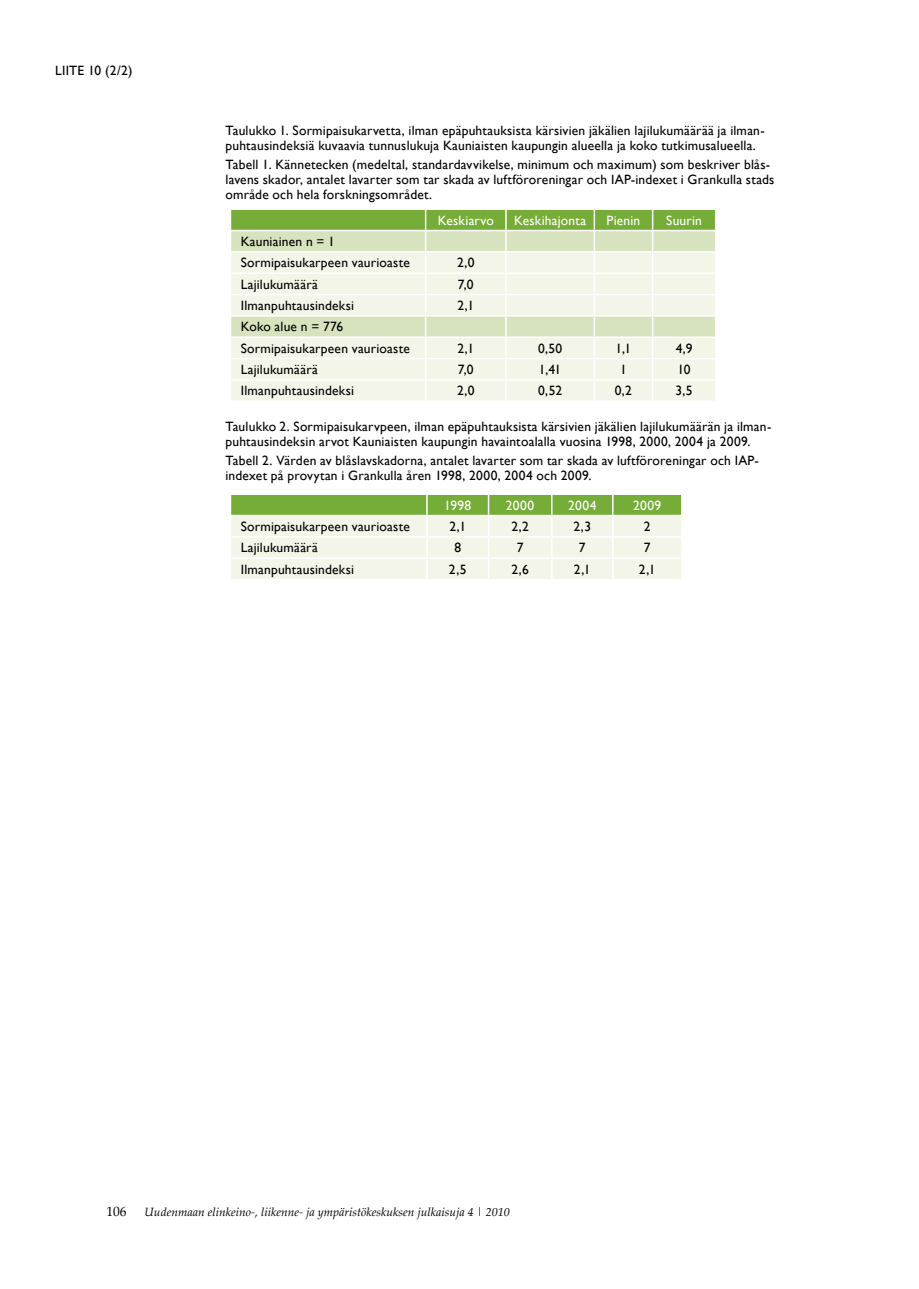
<style>
.page{position:relative;width:919px;height:1289px;background:#fff}
.page>*{position:absolute;margin:0;border:0;box-sizing:border-box;transform-origin:0 0}
.t1{font:13.5px/15px "Gill Sans";letter-spacing:.015em;color:#000}
.t2{font:13.5px "Gill Sans";letter-spacing:.015em;color:#fff}
.t3{font:13.5px "Palatino Linotype";color:#000}
.t4{font:italic 12px "Palatino Linotype";color:#000}
</style>
<div class="page">
<svg style="left:230px;top:209px;width:486px;height:191px;background:#e0eacf"></svg>
<hr style="left:594px;top:379px;width:58px;height:1px;background:#fff">
<hr style="left:593px;top:380px;width:2px;height:20px;background:#fff">
<hr style="left:652px;top:379px;width:64px;height:1px;background:#fff">
<hr style="left:651px;top:380px;width:2px;height:20px;background:#fff">
<hr style="left:714px;top:380px;width:2px;height:20px;background:#fff">
<svg style="left:230px;top:494px;width:452px;height:85px;background:#d6e5c1"></svg>
<p class="t1" style="left:55px;top:63px;width:79px">LIITE 10 (2/2)</p>
<p class="t1" style="left:225px;top:123px;width:540px">Taulukko 1. Sormipaisukarvetta, ilman epäpuhtauksista kärsivien jäkälien lajilukumäärää ja ilman&shy;puhtausindeksiä kuvaavia tunnuslukuja Kauniaisten kaupungin alueella ja koko tutkimusalueella.</p>
<p class="t1" style="left:225px;top:157px;width:550px">Tabell 1. Kännetecken (medeltal, standardavvikelse, minimum och maximum) som beskriver blås&shy;lavens skador, antalet lavarter som tar skada av luftföroreningar och IAP-indexet i Grankulla stads område och hela forskningsområdet.</p>
<p class="t2" style="left:438px;top:212px;width:57px">Keskiarvo</p>
<p class="t2" style="left:514px;top:212px;width:74px">Keskihajonta</p>
<p class="t2" style="left:606px;top:212px;width:35px">Pienin</p>
<p class="t2" style="left:666px;top:212px;width:37px">Suurin</p>
<p class="t1" style="left:241px;top:231px;width:171px;line-height:21.3px">Kauniainen n = 1<br>Sormipaisukarpeen vaurioaste</p>
<p class="t1" style="left:457px;top:255px;width:19px">2,0</p>
<p class="t1" style="left:241px;top:277px;width:79px">Lajilukumäärä</p>
<p class="t1" style="left:458px;top:277px;width:17px">7,0</p>
<p class="t1" style="left:241px;top:298px;width:115px">Ilmanpuhtausindeksi</p>
<p class="t1" style="left:457px;top:298px;width:18px">2,1</p>
<p class="t1" style="left:241px;top:316px;width:171px;line-height:21.3px">Koko alue n = 776<br>Sormipaisukarpeen vaurioaste</p>
<p class="t1" style="left:457px;top:341px;width:18px">2,1</p>
<p class="t1" style="left:538px;top:341px;width:26px">0,50</p>
<p class="t1" style="left:615px;top:341px;width:17px">1,1</p>
<p class="t1" style="left:675px;top:341px;width:18px">4,9</p>
<p class="t1" style="left:241px;top:362px;width:79px">Lajilukumäärä</p>
<p class="t1" style="left:458px;top:362px;width:17px">7,0</p>
<p class="t1" style="left:539px;top:362px;width:24px">1,41</p>
<p class="t1" style="left:620px;top:362px;width:8px">1</p>
<p class="t1" style="left:677px;top:362px;width:15px">10</p>
<p class="t1" style="left:241px;top:383px;width:115px">Ilmanpuhtausindeksi</p>
<p class="t1" style="left:457px;top:383px;width:19px">2,0</p>
<p class="t1" style="left:538px;top:383px;width:25px">0,52</p>
<p class="t1" style="left:614px;top:383px;width:19px">0,2</p>
<p class="t1" style="left:675px;top:383px;width:19px">3,5</p>
<p class="t1" style="left:225px;top:419px;width:547px">Taulukko 2. Sormipaisukarvpeen, ilman epäpuhtauksista kärsivien jäkälien lajilukumäärän ja ilman&shy;puhtausindeksin arvot Kauniaisten kaupungin havaintoalalla vuosina 1998, 2000, 2004 ja 2009.</p>
<p class="t1" style="left:225px;top:453px;width:534px">Tabell 2. Värden av blåslavskadorna, antalet lavarter som tar skada av luftföroreningar och IAP&shy;indexet på provytan i Grankulla åren 1998, 2000, 2004 och 2009.</p>
<p class="t2" style="left:444px;top:497px;width:28px">1998</p>
<p class="t2" style="left:506px;top:497px;width:30px">2000</p>
<p class="t2" style="left:568px;top:497px;width:30px">2004</p>
<p class="t2" style="left:633px;top:497px;width:30px">2009</p>
<p class="t1" style="left:241px;top:519px;width:171px">Sormipaisukarpeen vaurioaste</p>
<p class="t1" style="left:449px;top:519px;width:18px">2,1</p>
<p class="t1" style="left:511px;top:519px;width:19px">2,2</p>
<p class="t1" style="left:573px;top:519px;width:19px">2,3</p>
<p class="t1" style="left:644px;top:519px;width:8px">2</p>
<p class="t1" style="left:241px;top:540px;width:79px">Lajilukumäärä</p>
<p class="t1" style="left:454px;top:540px;width:8px">8</p>
<p class="t1" style="left:516px;top:540px;width:8px">7</p>
<p class="t1" style="left:579px;top:540px;width:8px">7</p>
<p class="t1" style="left:644px;top:540px;width:8px">7</p>
<p class="t1" style="left:241px;top:562px;width:115px">Ilmanpuhtausindeksi</p>
<p class="t1" style="left:449px;top:562px;width:19px">2,5</p>
<p class="t1" style="left:511px;top:562px;width:19px">2,6</p>
<p class="t1" style="left:574px;top:562px;width:18px">2,1</p>
<p class="t1" style="left:639px;top:562px;width:18px">2,1</p>
<p class="t3" style="left:106px;top:1201px;width:22px">106</p>
<p class="t4" style="left:145px;top:1203px;width:367px">Uudenmaan elinkeino-, liikenne- ja ympäristökeskuksen julkaisuja 4 | 2010</p>
</div>
